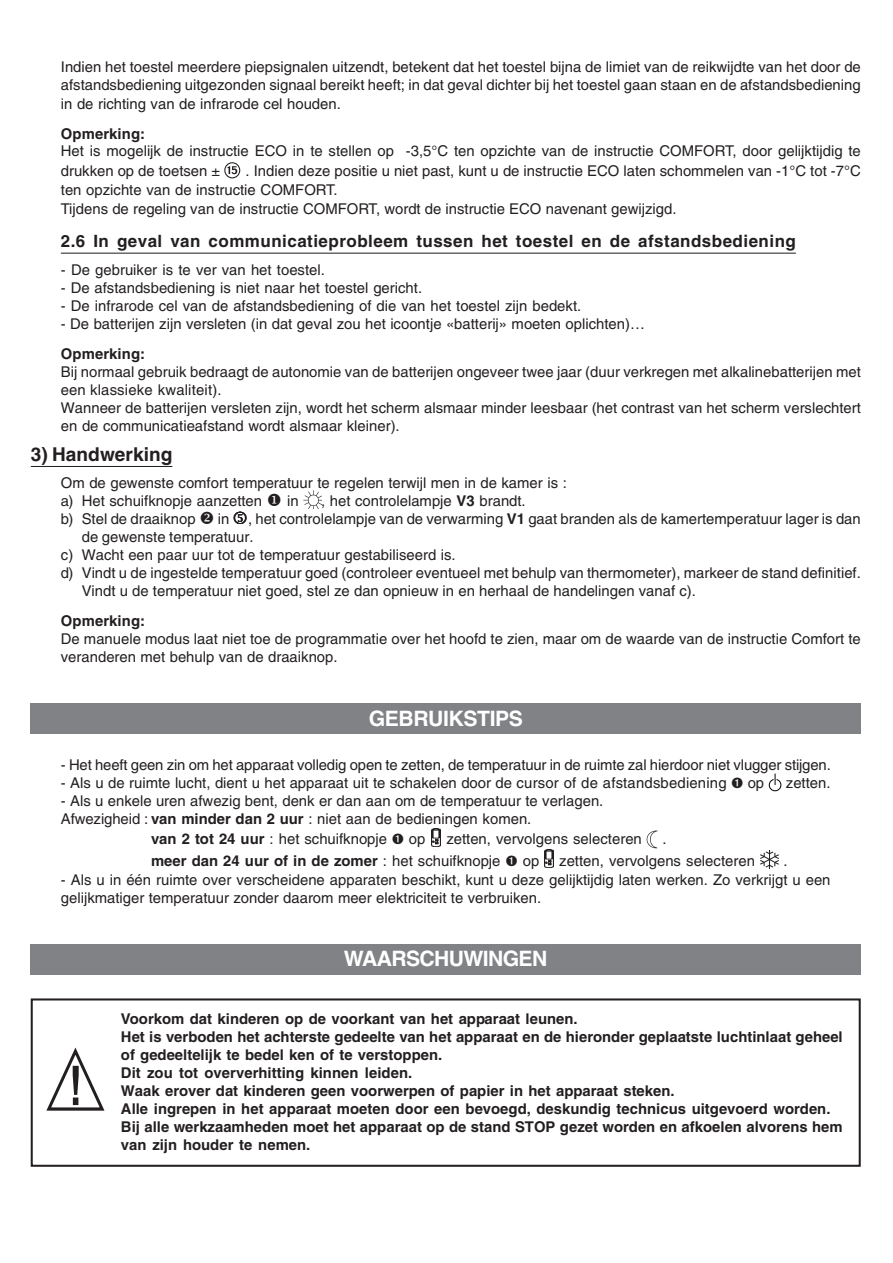
<style>
.page{position:relative;width:893px;height:1263px;background:#fff}
.page>*{position:absolute;margin:0;border:0;box-sizing:border-box;transform-origin:0 0}
.t1{font:700 21.15px "Helvetica";letter-spacing:-.03em;color:#fff}
.t2{font:700 19.05px "Helvetica";color:#231f20}
.t3{font:700 16.95px "Helvetica";letter-spacing:.03em;color:#231f20}
.t4{font:14.85px/18px "Helvetica";color:#231f20}
.t5{font:700 14.85px/18px "Helvetica";color:#231f20}
.s1{font-weight:700}
.s2{font-weight:400}
</style>
<div class="page">
<svg style="left:227px;top:166px;width:10px;height:8px"></svg>
<div style="left:224px;top:162px;width:16px;height:16px;border:1px solid #231f20;border-radius:50%"></div>
<hr style="left:61px;top:253px;width:735px;height:1px;background:#231f20">
<hr style="left:31px;top:466px;width:141px;height:1px;background:#231f20">
<img style="left:303px;top:490px;width:18px;height:18px">
<svg style="left:768px;top:774px;width:14px;height:18px"></svg>
<img style="left:431px;top:828px;width:10px;height:18px">
<img style="left:647px;top:830px;width:10px;height:18px">
<img style="left:544px;top:850px;width:10px;height:18px">
<img style="left:760px;top:851px;width:18px;height:18px">
<div style="left:31px;top:704px;width:830px;height:30px;background:#808285"></div>
<div style="left:31px;top:944px;width:830px;height:30px;background:#808285"></div>
<div style="left:31px;top:998px;width:830px;height:169px;border:2px solid #231f20"></div>
<svg style="left:46px;top:1047px;width:59px;height:64px"></svg>
<p class="t4" style="left:61px;top:60px;width:801px;text-align:justify">Indien het toestel meerdere piepsignalen uitzendt, betekent dat het toestel bijna de limiet van de reikwijdte van het door de afstandsbediening uitgezonden signaal bereikt heeft; in dat geval dichter bij het toestel gaan staan en de afstandsbediening in de richting van de infrarode cel houden.</p>
<p class="t5" style="left:61px;top:126px;width:86px">Opmerking:</p>
<p class="t4" style="left:61px;top:143px;width:801px;line-height:19px">Het is mogelijk de instructie ECO in te stellen op -3,5°C ten opzichte van de instructie COMFORT, door gelijktijdig te drukken op de toetsen ±</p>
<p class="t4" style="left:61px;top:162px;width:801px;line-height:19.5px;text-indent:185px">. Indien deze positie u niet past, kunt u de instructie ECO laten schommelen van -1°C tot -7°C ten opzichte van de instructie COMFORT.<br>Tijdens de regeling van de instructie COMFORT, wordt de instructie ECO navenant gewijzigd.</p>
<p class="t3" style="left:61px;top:235px;width:736px">2.6 In geval van communicatieprobleem tussen het toestel en de afstandsbediening</p>
<p class="t4" style="left:61px;top:262px;width:265px">- De gebruiker is te ver van het toestel.</p>
<p class="t4" style="left:61px;top:280px;width:363px">- De afstandsbediening is niet naar het toestel gericht.</p>
<p class="t4" style="left:61px;top:298px;width:522px">- De infrarode cel van de afstandsbediening of die van het toestel zijn bedekt.</p>
<p class="t4" style="left:61px;top:316px;width:586px">- De batterijen zijn versleten (in dat geval zou het icoontje «batterij» moeten oplichten)…</p>
<p class="t5" style="left:61px;top:346px;width:86px">Opmerking:</p>
<p class="t4" style="left:61px;top:364px;width:801px">Bij normaal gebruik bedraagt de autonomie van de batterijen ongeveer twee jaar (duur verkregen met alkalinebatterijen met een klassieke kwaliteit).<br>Wanneer de batterijen versleten zijn, wordt het scherm alsmaar minder leesbaar (het contrast van het scherm verslechtert en de communicatieafstand wordt alsmaar kleiner).</p>
<p class="t2" style="left:31px;top:447px;width:143px">3) Handwerking</p>
<p class="t4" style="left:61px;top:475px;width:507px">Om de gewenste comfort temperatuur te regelen terwijl men in de kamer is : a) Het schuifknopje aanzetten</p>
<p class="t4" style="left:287px;top:493px;width:13px">in</p>
<p class="t4" style="left:321px;top:493px;width:206px">, het controlelampje <span class="s1">V3</span> brandt.</p>
<p class="t4" style="left:61px;top:511px;width:136px">b) Stel de draaiknop</p>
<p class="t4" style="left:218px;top:511px;width:644px">in , het controlelampje van de verwarming <span class="s1">V1</span> gaat branden als de kamertemperatuur lager is dan</p>
<p class="t4" style="left:82px;top:529px;width:173px">de gewenste temperatuur.</p>
<p class="t4" style="left:61px;top:547px;width:396px">c) Wacht een paar uur tot de temperatuur gestabiliseerd is.</p>
<p class="t4" style="left:61px;top:565px;width:801px">d) Vindt u de ingestelde temperatuur goed (controleer eventueel met behulp van thermometer), markeer de stand definitief.</p>
<p class="t4" style="left:82px;top:583px;width:616px">Vindt u de temperatuur niet goed, stel ze dan opnieuw in en herhaal de handelingen vanaf c).</p>
<p class="t5" style="left:61px;top:613px;width:86px">Opmerking:</p>
<p class="t4" style="left:61px;top:631px;width:801px">De manuele modus laat niet toe de programmatie over het hoofd te zien, maar om de waarde van de instructie Comfort te veranderen met behulp van de draaiknop.</p>
<h1 class="t1" style="left:369px;top:711px;width:156px">GEBRUIKSTIPS</h1>
<p class="t4" style="left:61px;top:757px;width:771px">- Het heeft geen zin om het apparaat volledig open te zetten, de temperatuur in de ruimte zal hierdoor niet vlugger stijgen.</p>
<p class="t4" style="left:61px;top:775px;width:705px">- Als u de ruimte lucht, dient u het apparaat uit te schakelen door de cursor of de afstandsbediening ➊ op</p>
<p class="t4" style="left:786px;top:775px;width:46px">zetten.</p>
<p class="t4" style="left:61px;top:793px;width:544px">- Als u enkele uren afwezig bent, denk er dan aan om de temperatuur te verlagen.<br>Afwezigheid : <span class="s1">van minder dan 2 uur</span> : niet aan de bedieningen komen.</p>
<p class="t4" style="left:151px;top:831px;width:276px"><span class="s1">van 2 tot 24 uur</span> : het schuifknopje ➊ op</p>
<p class="t4" style="left:446px;top:831px;width:197px">zetten, vervolgens selecteren</p>
<p class="t4" style="left:662px;top:831px;width:6px">.</p>
<p class="t5" style="left:151px;top:853px;width:390px">meer dan 24 uur of in de zomer <span class="s2">: het schuifknopje</span> ➊ <span class="s2">op</span></p>
<p class="t4" style="left:559px;top:853px;width:197px">zetten, vervolgens selecteren</p>
<p class="t4" style="left:783px;top:853px;width:6px">.</p>
<p class="t4" style="left:61px;top:872px;width:771px">- Als u in één ruimte over verscheidene apparaten beschikt, kunt u deze gelijktijdig laten werken. Zo verkrijgt u een gelijkmatiger temperatuur zonder daarom meer elektriciteit te verbruiken.</p>
<h1 class="t1" style="left:344px;top:951px;width:205px">WAARSCHUWINGEN</h1>
<p class="t5" style="left:121px;top:1011px;width:723px">Voorkom dat kinderen op de voorkant van het apparaat leunen.<br>Het is verboden het achterste gedeelte van het apparaat en de hieronder geplaatste luchtinlaat geheel of gedeeltelijk te bedel ken of te verstoppen.<br>Dit zou tot oververhitting kinnen leiden.<br>Waak erover dat kinderen geen voorwerpen of papier in het apparaat steken.<br>Alle ingrepen in het apparaat moeten door een bevoegd, deskundig technicus uitgevoerd worden.<br>Bij alle werkzaamheden moet het apparaat op de stand STOP gezet worden en afkoelen alvorens hem van zijn houder te nemen.</p>
</div>
